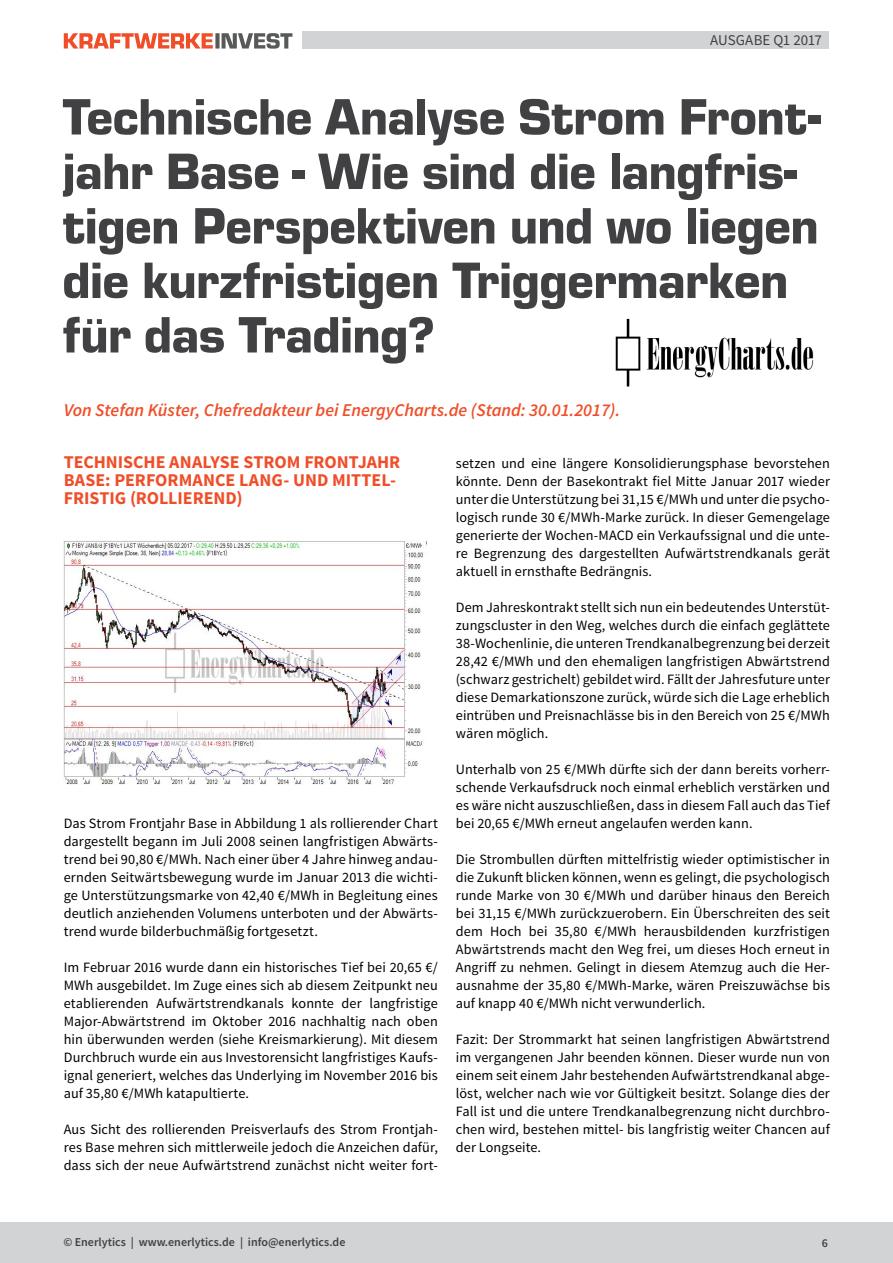
<style>
.page{position:relative;width:893px;height:1263px;background:#fff}
.page>*{position:absolute;margin:0;border:0;box-sizing:border-box;transform-origin:0 0}
.t1{font:900 53.1px/54.4px "Eurostar";letter-spacing:-.01em;color:#414042}
.t2{font:700 18px/18px "Source Sans Pro";color:#f04e29}
.t3{font:italic 600 18px "Source Sans Pro";color:#f04e29}
.t4{font:15px "Source Sans Pro";letter-spacing:-.01em;color:#414042}
.t5{font:14.25px/18px "Source Sans Pro";letter-spacing:.005em;color:#000;text-align:justify}
.t6{font:600 12px "Source Sans Pro";color:#414042}
</style>
<div class="page">
<div style="left:0;top:1222px;width:893px;height:41px;background:#d1d3d4"></div>
<div style="left:303px;top:32px;width:526px;height:17px;background:#d1d3d4"></div>
<svg style="left:64px;top:33px;width:228px;height:16px"></svg>
<img style="left:63px;top:540px;width:364px;height:245px">
<img style="left:615px;top:318px;width:199px;height:69px">
<p class="t4" style="left:710px;top:31px;width:113px">Ausgabe Q1 2017</p>
<h1 class="t1" style="left:63px;top:88px;width:759px">Technische Analyse Strom Front&shy;jahr Base - Wie sind die langfris&shy;tigen Perspektiven und wo liegen die kurzfristigen Triggermarken für das Trading?</h1>
<p class="t3" style="left:64px;top:398px;width:558px">Von Stefan Küster, Chefredakteur bei EnergyCharts.de (Stand: 30.01.2017).</p>
<p class="t2" style="left:64px;top:454px;width:338px">TECHNISCHE ANALYSE STROM FRONTJAHR<br>BASE: PERFORMANCE LANG- UND MITTEL-<br>FRISTIG (ROLLIEREND)</p>
<p class="t5" style="left:64px;top:815px;width:376px">Das Strom Frontjahr Base in Abbildung 1 als rollierender Chart dargestellt begann im Juli 2008 seinen langfristigen Abwärts&shy;trend bei 90,80 €/MWh. Nach einer über 4 Jahre hinweg andau&shy;ernden Seitwärtsbewegung wurde im Januar 2013 die wichti&shy;ge Unterstützungsmarke von 42,40 €/MWh in Begleitung eines deutlich anziehenden Volumens unterboten und der Abwärts&shy;trend wurde bilderbuchmäßig fortgesetzt.</p>
<p class="t5" style="left:64px;top:959px;width:376px">Im Februar 2016 wurde dann ein historisches Tief bei 20,65 €/ MWh ausgebildet. Im Zuge eines sich ab diesem Zeitpunkt neu etablierenden Aufwärtstrendkanals konnte der langfristige Major-Abwärtstrend im Oktober 2016 nachhaltig nach oben hin überwunden werden (siehe Kreismarkierung). Mit diesem Durchbruch wurde ein aus Investorensicht langfristiges Kaufs&shy;ignal generiert, welches das Underlying im November 2016 bis auf 35,80 €/MWh katapultierte.</p>
<p class="t5" style="left:64px;top:1120px;width:376px">Aus Sicht des rollierenden Preisverlaufs des Strom Frontjah&shy;res Base mehren sich mittlerweile jedoch die Anzeichen dafür, dass sich der neue Aufwärtstrend zunächst nicht weiter fort-</p>
<p class="t5" style="left:456px;top:454px;width:376px">setzen und eine längere Konsolidierungsphase bevorstehen könnte. Denn der Basekontrakt fiel Mitte Januar 2017 wieder unter die Unterstützung bei 31,15 €/MWh und unter die psycho&shy;logisch runde 30 €/MWh-Marke zurück. In dieser Gemengelage generierte der Wochen-MACD ein Verkaufssignal und die unte&shy;re Begrenzung des dargestellten Aufwärtstrendkanals gerät aktuell in ernsthafte Bedrängnis.</p>
<p class="t5" style="left:456px;top:598px;width:376px">Dem Jahreskontrakt stellt sich nun ein bedeutendes Unterstüt&shy;zungscluster in den Weg, welches durch die einfach geglättete 38-Wochenlinie, die unteren Trendkanalbegrenzung bei derzeit 28,42 €/MWh und den ehemaligen langfristigen Abwärtstrend (schwarz gestrichelt) gebildet wird. Fällt der Jahresfuture unter diese Demarkationszone zurück, würde sich die Lage erheblich eintrüben und Preisnachlässe bis in den Bereich von 25 €/MWh wären möglich.</p>
<p class="t5" style="left:456px;top:760px;width:376px">Unterhalb von 25 €/MWh dürfte sich der dann bereits vorherr&shy;schende Verkaufsdruck noch einmal erheblich verstärken und es wäre nicht auszuschließen, dass in diesem Fall auch das Tief bei 20,65 €/MWh erneut angelaufen werden kann.</p>
<p class="t5" style="left:456px;top:850px;width:376px">Die Strombullen dürften mittelfristig wieder optimistischer in die Zukunft blicken können, wenn es gelingt, die psychologisch runde Marke von 30 €/MWh und darüber hinaus den Bereich bei 31,15 €/MWh zurückzuerobern. Ein Überschreiten des seit dem Hoch bei 35,80 €/MWh herausbildenden kurzfristigen Abwärtstrends macht den Weg frei, um dieses Hoch erneut in Angriff zu nehmen. Gelingt in diesem Atemzug auch die Her&shy;ausnahme der 35,80 €/MWh-Marke, wären Preiszuwächse bis auf knapp 40 €/MWh nicht verwunderlich.</p>
<p class="t5" style="left:456px;top:1030px;width:376px">Fazit: Der Strommarkt hat seinen langfristigen Abwärtstrend im vergangenen Jahr beenden können. Dieser wurde nun von einem seit einem Jahr bestehenden Aufwärtstrendkanal abge&shy;löst, welcher nach wie vor Gültigkeit besitzt. Solange dies der Fall ist und die untere Trendkanalbegrenzung nicht durchbro&shy;chen wird, bestehen mittel- bis langfristig weiter Chancen auf der Longseite.</p>
<p class="t6" style="left:63px;top:1235px;width:284px">© Enerlytics | www.enerlytics.de | info@enerlytics.de</p>
<p class="t6" style="left:822px;top:1235px;width:8px">6</p>
</div>
